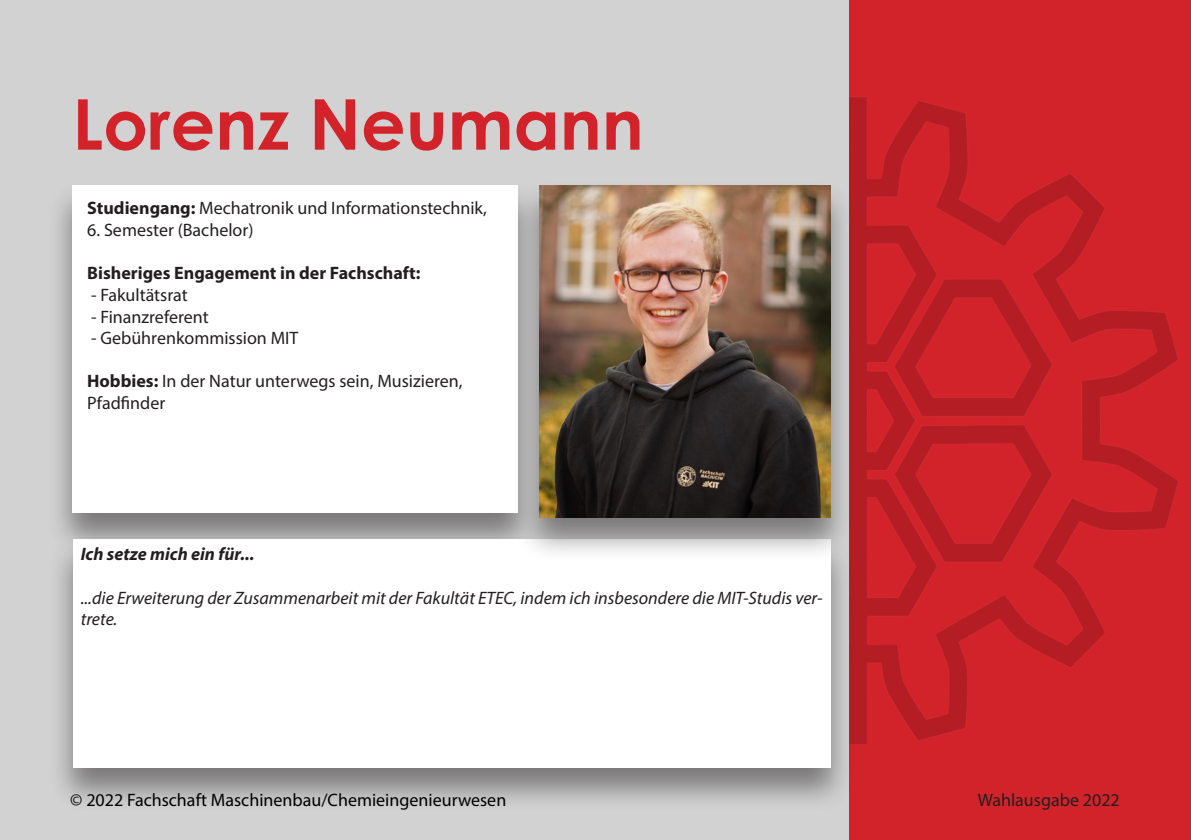
<style>
.page{position:relative;width:1191px;height:840px;background:#fff}
.page>*{position:absolute;margin:0;border:0;box-sizing:border-box;transform-origin:0 0}
.Standardtext{font:700 70px "Century Gothic";color:#d2232a}
.Standardtext-2{font:18px/21.6px "Myriad Pro";color:#231f20}
.Standardtext-3{font:italic 18px/21.6px "Myriad Pro";color:#231f20}
.t1{font:18px "Myriad Pro";color:#000}
.Standardtext-4{font:700 18px "Myriad Pro";color:#231f20}
.Standardtext-5{font:italic 700 18px "Myriad Pro";color:#231f20}
.s1{font-weight:700}
</style>
<div class="page">
<img style="left:849px;top:0;width:342px;height:839px">
<div style="left:0;top:0;width:849px;height:839px;background:#d2d2d2"></div>
<div style="left:47px;top:181px;width:496px;height:377px;background:#231f20;opacity:.5"></div>
<div style="left:72px;top:185px;width:446px;height:328px;background:#fff"></div>
<div style="left:48px;top:534px;width:807px;height:278px;background:#231f20;opacity:.5"></div>
<div style="left:73px;top:539px;width:757px;height:228px;background:#fff"></div>
<div style="left:514px;top:180px;width:341px;height:382px;background:#231f20;opacity:.5"></div>
<img style="left:539px;top:185px;width:291px;height:332px">
<p class="Standardtext" style="left:72px;top:71px;width:573px">Lorenz Neumann</p>
<p class="Standardtext-2" style="left:87px;top:197px;width:401px"><span class="s1">Studiengang:</span> Mechatronik und Informationstechnik,</p>
<p class="Standardtext-2" style="left:87px;top:219px;width:168px">6. Semester (Bachelor)</p>
<p class="Standardtext-4" style="left:87px;top:261px;width:335px">Bisheriges Engagement in der Fachschaft:</p>
<p class="Standardtext-2" style="left:91px;top:283px;width:98px">- Fakultätsrat</p>
<p class="Standardtext-2" style="left:91px;top:305px;width:119px">- Finanzreferent</p>
<p class="Standardtext-2" style="left:91px;top:327px;width:209px">- Gebührenkommission MIT</p>
<p class="Standardtext-2" style="left:87px;top:370px;width:377px"><span class="s1">Hobbies:</span> In der Natur unterwegs sein, Musizieren,<br>Pfadfinder</p>
<p class="Standardtext-5" style="left:81px;top:542px;width:175px">Ich setze mich ein für...</p>
<p class="Standardtext-3" style="left:81px;top:586px;width:743px">...die Erweiterung der Zusammenarbeit mit der Fakultät ETEC, indem ich insbesondere die MIT-Studis ver&shy;trete.</p>
<p class="t1" style="left:70px;top:788px;width:437px">© 2022 Fachschaft Maschinenbau/Chemieingenieurwesen</p>
<p class="Standardtext-2" style="left:977px;top:788px;width:144px">Wahlausgabe 2022</p>
</div>
